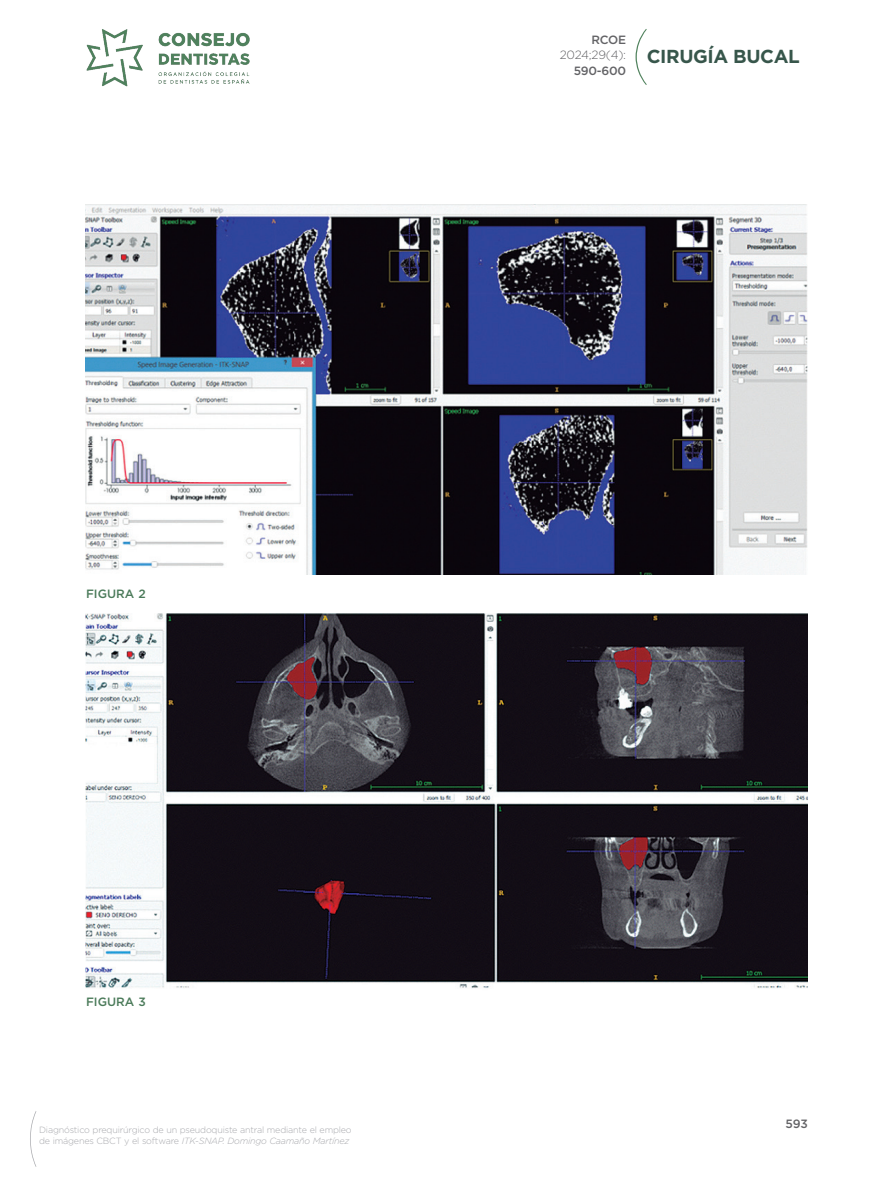
<style>
.page{position:relative;width:893px;height:1191px;background:#fff}
.page>*{position:absolute;margin:0;border:0;box-sizing:border-box;transform-origin:0 0}
.t1{font:700 18.75px "Gotham";letter-spacing:-.02em;color:#37564b}
.t2{font:500 12px "Gotham";letter-spacing:-.02em;color:#636366}
.t3{font:500 12px "Gotham";letter-spacing:.155em;color:#4a7a59}
.t4{font:300 12px "Gotham";letter-spacing:-.025em;color:#636366}
.t5{font:300 9px/11.4px "Gotham";letter-spacing:-.02em;color:#a8a9ad}
.s1{font-style:italic}
</style>
<div class="page">
<img style="left:86px;top:29px;width:164px;height:58px">
<svg style="left:635px;top:29px;width:12px;height:56px"></svg>
<svg style="left:30px;top:1111px;width:6px;height:56px"></svg>
<img style="left:85px;top:204px;width:723px;height:370px">
<img style="left:85px;top:614px;width:723px;height:375px">
<h2 class="t3" style="left:86px;top:587px;width:61px">FIGURA 2</h2>
<h2 class="t3" style="left:86px;top:995px;width:61px">FIGURA 3</h2>
<p class="t5" style="left:39px;top:1124px;width:314px">Diagnóstico prequirúrgico de un pseudoquiste antral mediante el empleo de imágenes CBCT y el software <span class="s1">ITK-SNAP. Domingo Caamaño Martínez</span></p>
<h2 class="t2" style="left:591px;top:33px;width:36px">RCOE</h2>
<h2 class="t4" style="left:560px;top:49px;width:68px">2024;29(4):</h2>
<h2 class="t2" style="left:574px;top:64px;width:54px">590-600</h2>
<h1 class="t1" style="left:647px;top:45px;width:155px">CIRUGÍA BUCAL</h1>
<h2 class="t2" style="left:785px;top:1116px;width:24px">593</h2>
</div>
